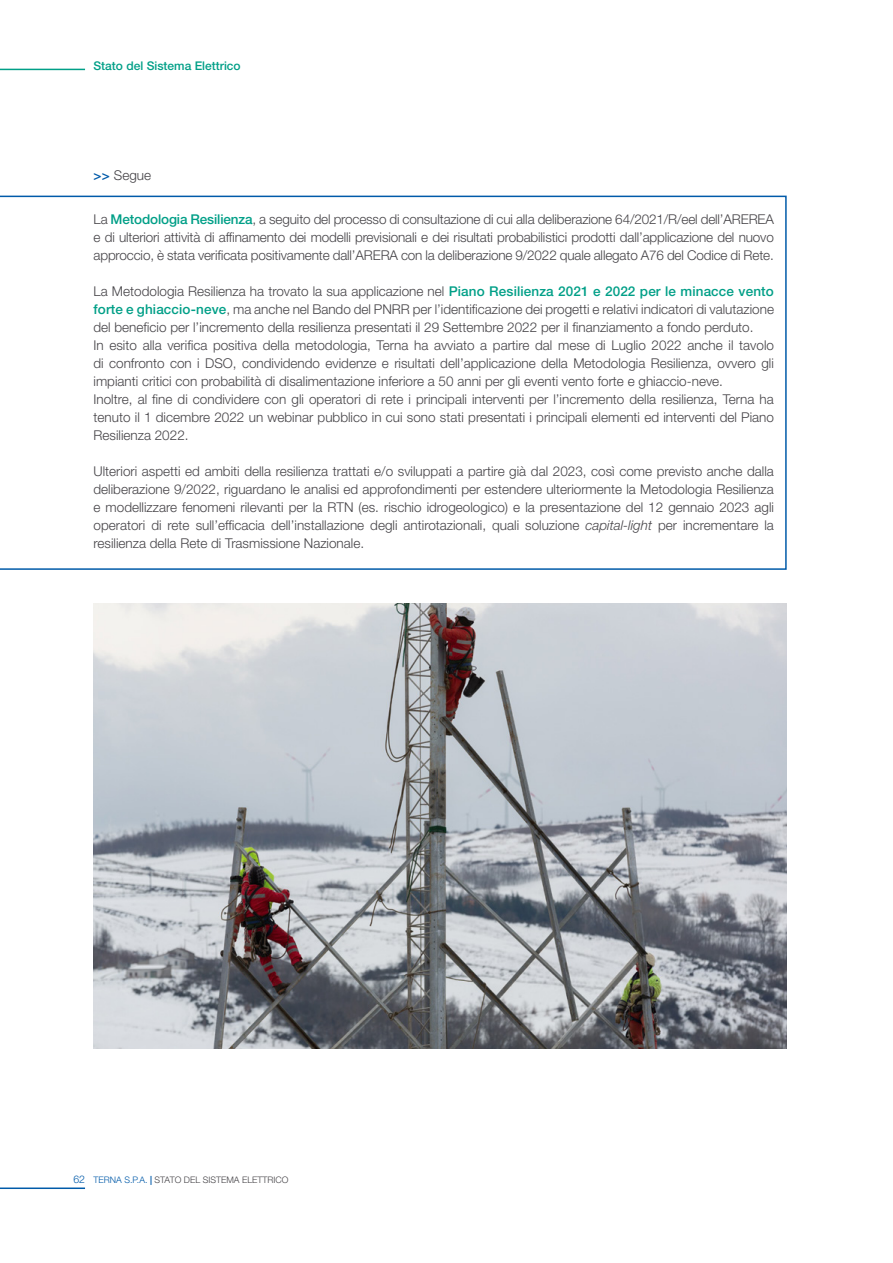
<style>
.page{position:relative;width:893px;height:1263px;background:#fff}
.page>*{position:absolute;margin:0;border:0;box-sizing:border-box;transform-origin:0 0}
.t1{font:300 13.5px/18px "Helvetica Neue LT Std";color:#454347;text-align:justify}
.t2{font:500 12px "Helvetica Neue LT Std";color:#009f87}
.t3{font:300 9px "Helvetica Neue LT Std";color:#454347}
.s1{font-weight:500;color:#005aa9}
.s2{font-weight:500;color:#009f87}
.s3{font-style:italic}
.s4{font-size:10.5px;color:#005aa9}
.s5{color:#005aa9}
.s6{font-weight:700;color:#005aa9}
</style>
<div class="page">
<hr style="left:0;top:1187px;width:85px;height:2px;background:#005aa9">
<hr style="left:0;top:69px;width:85px;height:1px;background:#009f87">
<svg style="left:0;top:196px;width:787px;height:374px"></svg>
<img style="left:94px;top:604px;width:693px;height:444px">
<p class="t2" style="left:94px;top:59px;width:149px">Stato del Sistema Elettrico</p>
<p class="t1" style="left:94px;top:166px;width:59px"><span class="s1">&gt;&gt;</span> Segue</p>
<p class="t1" style="left:94px;top:210px;width:682px">La <span class="s2">Metodologia Resilienza</span>, a seguito del processo di consultazione di cui alla deliberazione 64/2021/R/eel dell’AREREA e di ulteriori attività di affinamento dei modelli previsionali e dei risultati probabilistici prodotti dall’applicazione del nuovo approccio, è stata verificata positivamente dall’ARERA con la deliberazione 9/2022 quale allegato A76 del Codice di Rete.</p>
<p class="t1" style="left:94px;top:282px;width:682px;text-align:left">La Metodologia Resilienza ha trovato la sua applicazione nel <span class="s2">Piano Resilienza 2021 e 2022 per le minacce vento forte e ghiaccio-neve</span>, ma anche nel Bando del PNRR per l’identificazione dei progetti e relativi indicatori di valutazione del beneficio per l’incremento della resilienza presentati il 29 Settembre 2022 per il finanziamento a fondo perduto.<br>In esito alla verifica positiva della metodologia, Terna ha avviato a partire dal mese di Luglio 2022 anche il tavolo di confronto con i DSO, condividendo evidenze e risultati dell’applicazione della Metodologia Resilienza, ovvero gli impianti critici con probabilità di disalimentazione inferiore a 50 anni per gli eventi vento forte e ghiaccio-neve.<br>Inoltre, al fine di condividere con gli operatori di rete i principali interventi per l’incremento della resilienza, Terna ha tenuto il 1 dicembre 2022 un webinar pubblico in cui sono stati presentati i principali elementi ed interventi del Piano Resilienza 2022.</p>
<p class="t1" style="left:94px;top:462px;width:682px">Ulteriori aspetti ed ambiti della resilienza trattati e/o sviluppati a partire già dal 2023, così come previsto anche dalla deliberazione 9/2022, riguardano le analisi ed approfondimenti per estendere ulteriormente la Metodologia Resilienza e modellizzare fenomeni rilevanti per la RTN (es. rischio idrogeologico) e la presentazione del 12 gennaio 2023 agli operatori di rete sull’efficacia dell’installazione degli antirotazionali, quali soluzione <span class="s3">capital-light</span> per incrementare la resilienza della Rete di Trasmissione Nazionale.</p>
<p class="t3" style="left:73px;top:1174px;width:217px"><span class="s4">62</span> <span class="s5">TERNA S.P.A.</span> <span class="s6">|</span> STATO DEL SISTEMA ELETTRICO</p>
</div>
